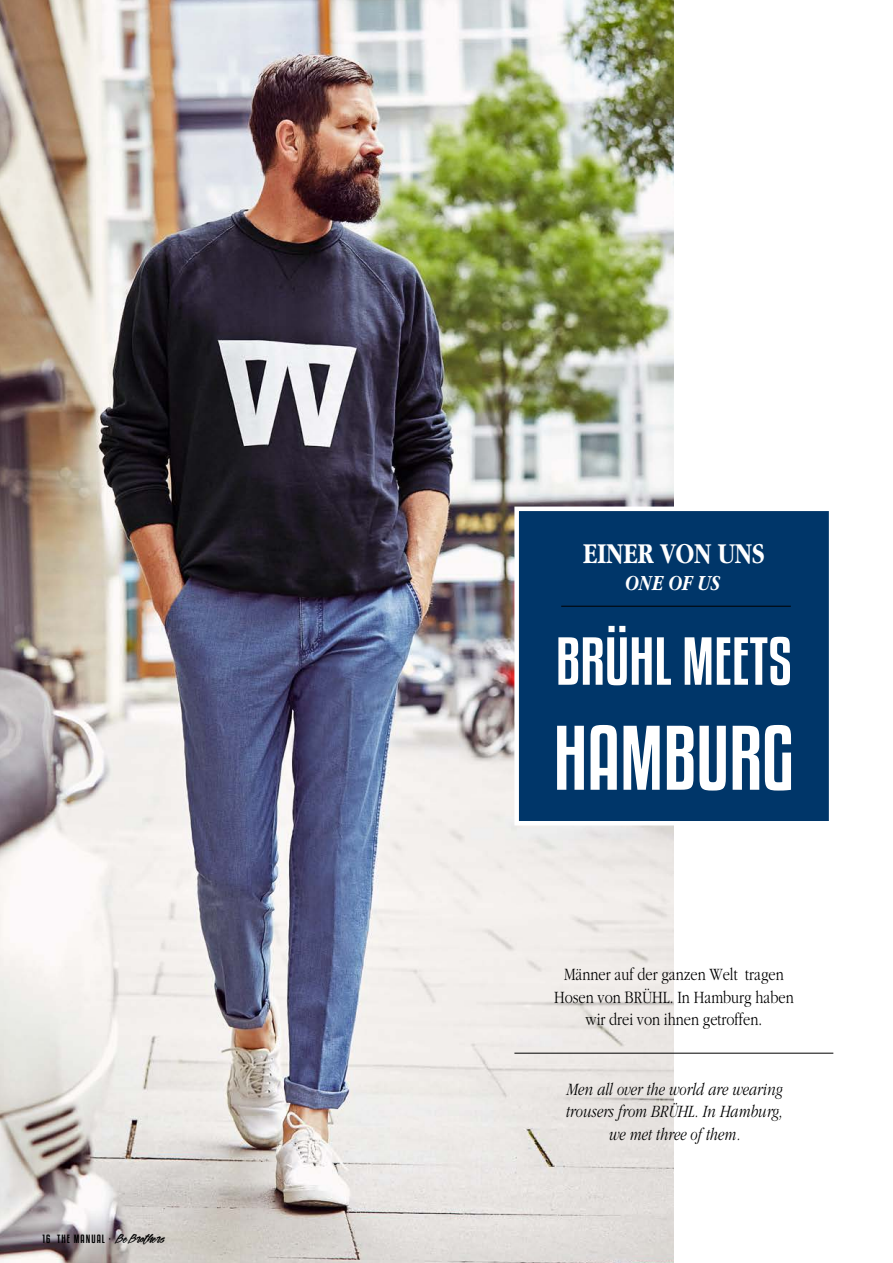
<style>
.page{position:relative;width:893px;height:1263px;background:#fff}
.page>*{position:absolute;margin:0;border:0;box-sizing:border-box;transform-origin:0 0}
.t1{font:81px "Kenyan Coffee Rg";color:#fff}
.t2{font:60px "Kenyan Coffee Rg";color:#fff}
.t3{font:700 30px "Aplgaram";color:#fff}
.t4{font:italic 700 22.5px "Aplgaram";color:#fff}
.t5{font:300 18px/22.5px "Aplgaram";color:#000;text-align:center}
.t6{font:italic 300 18px/22.5px "Aplgaram";color:#000;text-align:center}
.t7{font:10.5px "Kenyan Coffee Rg";letter-spacing:.1em;color:#000}
.s1{font-family:"Mekar Scriptfree";font-size:12px}
</style>
<div class="page">
<img style="left:0;top:0;width:674px;height:1263px">
<hr style="left:514px;top:1053px;width:319px;height:1px;background:#000">
<div style="left:514px;top:507px;width:319px;height:318px;background:#003669;border:4px solid #fff"></div>
<hr style="left:561px;top:606px;width:230px;height:1px;background:#000">
<p class="t7" style="left:43px;top:1232px;width:123px">16 THE MANUAL · <span class="s1">Be Brothers</span></p>
<h3 class="t3" style="left:583px;top:536px;width:183px">EINER VON UNS</h3>
<p class="t4" style="left:627px;top:570px;width:96px">ONE OF US</p>
<h2 class="t2" style="left:556px;top:625px;width:238px">BRÜHL MEETS</h2>
<h1 class="t1" style="left:553px;top:709px;width:242px">HAMBURG</h1>
<p class="t5" style="left:554px;top:963px;width:241px">Männer auf der ganzen Welt tragen<br>Hosen von BRÜHL. In Hamburg haben wir drei von ihnen getroffen.</p>
<p class="t6" style="left:565px;top:1078px;width:219px">Men all over the world are wearing trousers from BRÜHL. In Hamburg, we met three of them.</p>
</div>
